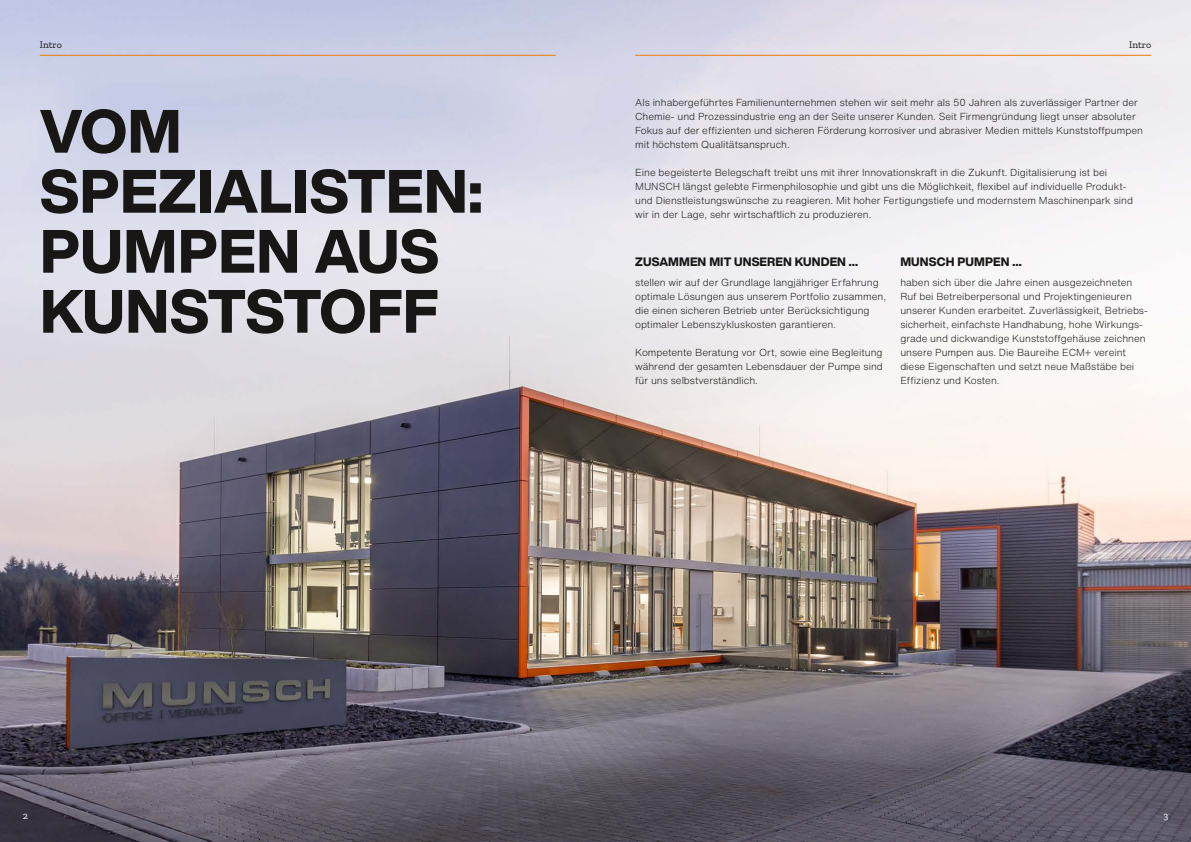
<style>
.page{position:relative;width:1191px;height:842px;background:#fff}
.page>*{position:absolute;margin:0;border:0;box-sizing:border-box;transform-origin:0 0}
.t1{font:800 60px/60px "Helvetica Now Display";letter-spacing:.01em;color:#181716}
.t2{font:800 12px "Helvetica Now Display";letter-spacing:.01em;color:#181716}
.t3{font:300 10px/14px "Helvetica Now Text";color:#181716}
.t4{font:10px "Zilla Slab";letter-spacing:.005em;color:#181716}
.t5{font:10px "Zilla Slab";color:#fff}
</style>
<div class="page">
<img style="left:0;top:0;width:1191px;height:842px">
<hr style="left:40px;top:55px;width:516px;height:1px;background:#ef7c00">
<hr style="left:635px;top:55px;width:516px;height:1px;background:#ef7c00">
<p class="t4" style="left:40px;top:39px;width:24px">Intro</p>
<h1 class="t1" style="left:40px;top:101px;width:444px">VOM<br>SPEZIALISTEN:<br>PUMPEN AUS<br>KUNSTSTOFF</h1>
<p class="t4" style="left:1129px;top:39px;width:24px">Intro</p>
<p class="t3" style="left:635px;top:95px;width:509px">Als inhabergeführtes Familienunternehmen stehen wir seit mehr als 50 Jahren als zuverlässiger Partner der Chemie- und Prozessindustrie eng an der Seite unserer Kunden. Seit Firmengründung liegt unser absoluter Fokus auf der effizienten und sicheren Förderung korrosiver und abrasiver Medien mittels Kunststoffpumpen mit höchstem Qualitätsanspruch.</p>
<p class="t3" style="left:635px;top:165px;width:499px">Eine begeisterte Belegschaft treibt uns mit ihrer Innovationskraft in die Zukunft. Digitalisierung ist bei MUNSCH längst gelebte Firmenphilosophie und gibt uns die Möglichkeit, flexibel auf individuelle Produkt&shy;und Dienstleistungswünsche zu reagieren. Mit hoher Fertigungstiefe und modernstem Maschinenpark sind wir in der Lage, sehr wirtschaftlich zu produzieren.</p>
<p class="t2" style="left:900px;top:254px;width:123px">MUNSCH PUMPEN …</p>
<p class="t3" style="left:900px;top:275px;width:249px">haben sich über die Jahre einen ausgezeichneten Ruf bei Betreiberpersonal und Projektingenieuren unserer Kunden erarbeitet. Zuverlässigkeit, Betriebs&shy;sicherheit, einfachste Handhabung, hohe Wirkungs&shy;grade und dickwandige Kunststoffgehäuse zeichnen unsere Pumpen aus. Die Baureihe ECM+ vereint diese Eigenschaften und setzt neue Maßstäbe bei Effizienz und Kosten.</p>
<p class="t2" style="left:635px;top:254px;width:224px">ZUSAMMEN MIT UNSEREN KUNDEN …</p>
<p class="t3" style="left:635px;top:275px;width:252px">stellen wir auf der Grundlage langjähriger Erfahrung optimale Lösungen aus unserem Portfolio zusammen, die einen sicheren Betrieb unter Berücksichtigung optimaler Lebenszykluskosten garantieren.</p>
<p class="t3" style="left:635px;top:345px;width:249px;text-align:justify">Kompetente Beratung vor Ort, sowie eine Begleitung während der gesamten Lebensdauer der Pumpe sind für uns selbstverständlich.</p>
<p class="t5" style="left:23px;top:810px;width:7px">2</p>
<p class="t5" style="left:1163px;top:810px;width:6px">3</p>
</div>
